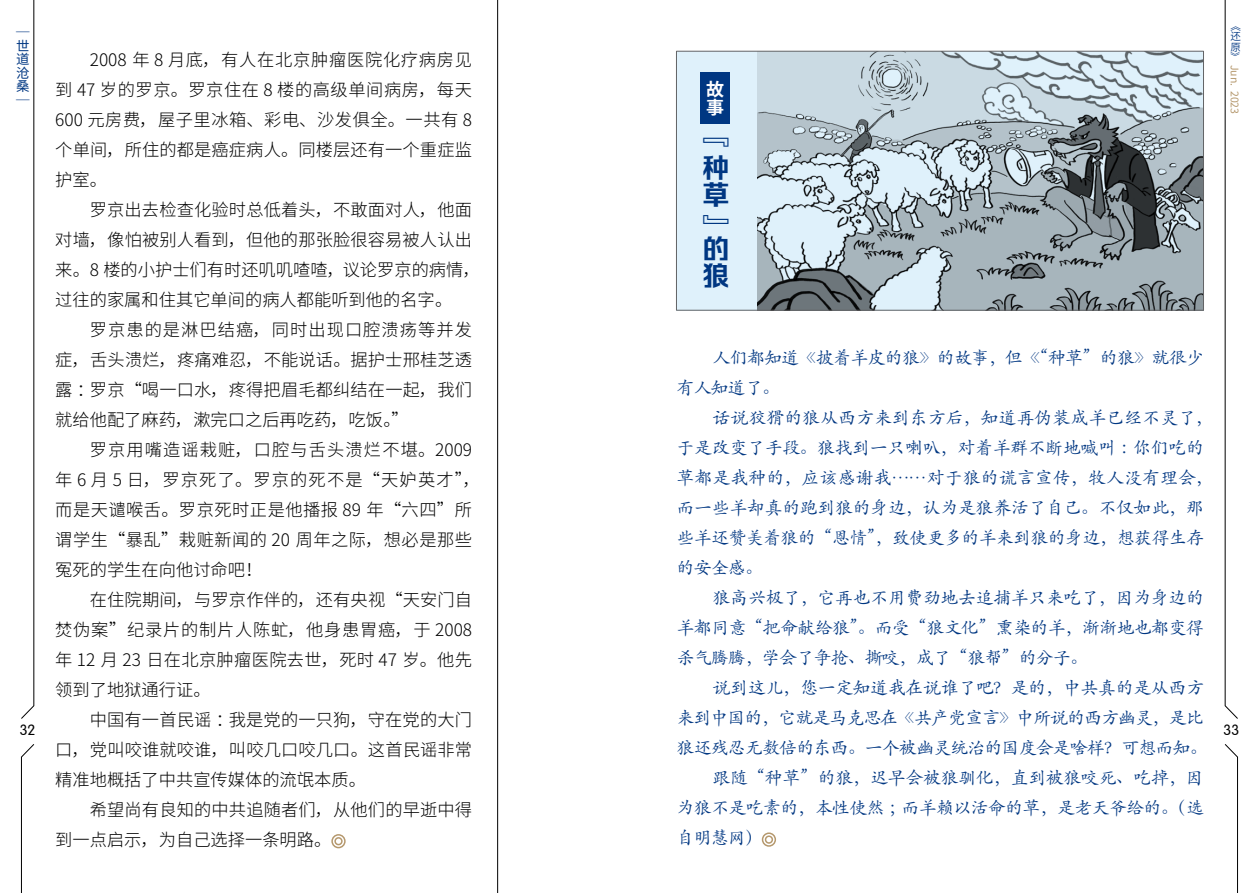
<style>
.page{position:relative;width:1259px;height:893px;background:#fff}
.page>*{position:absolute;margin:0;border:0;box-sizing:border-box;transform-origin:0 0}
.t1{font:27px/27px "FZRUIZH CUJW GB1 0";color:#003782;text-align:justify}
.t2{font:18px/30px "ST Kaiti";letter-spacing:-.04em;color:#003782}
.t3{font:18px/30px "ST Kaiti";letter-spacing:-.02em;color:#003782}
.t4{font:700 18px/18px "Source Han Sans CN";color:#fff}
.t5{font:300 17.25px/30px "Source Han Sans CN";letter-spacing:.01em;color:#000;text-align:justify}
.t6{font:300 17.25px/30px "Source Han Sans CN";letter-spacing:.03em;color:#000}
.t7{font:300 17.25px "Source Han Sans CN";letter-spacing:.04em;color:#000}
.t8{font:14.7px "FZY3 JW GB1 0";color:#000}
.t9{font:13.5px/13.5px "Source Han Sans CN";color:#003782;text-align:justify}
.t10{font:10.5px "Source Han Sans CN";color:#b5986d}
.t11{font:10.5px/10.4px "Source Han Sans CN";color:#003782;text-align:justify}
.t12{font:9.45px "Source Han Sans CN";color:#003782}
</style>
<div class="page">
<svg style="left:21px;top:0;width:13px;height:719px"></svg>
<svg style="left:21px;top:744px;width:13px;height:149px"></svg>
<svg style="left:1224px;top:0;width:14px;height:719px"></svg>
<svg style="left:1224px;top:744px;width:14px;height:149px"></svg>
<div style="left:676px;top:51px;width:527px;height:259px;background:#dff1fb"></div>
<img style="left:757px;top:53px;width:444px;height:255px">
<div style="left:676px;top:51px;width:527px;height:259px;border:1px solid #636466"></div>
<div style="left:331px;top:834px;width:15px;height:14px;border:1px solid #b5986d;border-radius:50%"></div>
<div style="left:334px;top:837px;width:9px;height:8px;border:1px solid #b5986d;border-radius:50%"></div>
<hr style="left:497px;top:0;width:1px;height:893px;background:#000">
<div style="left:762px;top:832px;width:14px;height:15px;border:1px solid #b5986d;border-radius:50%"></div>
<div style="left:765px;top:835px;width:8px;height:9px;border:1px solid #b5986d;border-radius:50%"></div>
<div style="left:699px;top:72px;width:30px;height:51px;background:#003782"></div>
<p class="t11" style="left:1230px;top:21px;width:12px">《还原</p>
<p class="t12" style="left:1230px;top:51px;width:11px">》</p>
<p class="t9" style="left:16px;top:26px;width:15px">｜世道沧桑｜</p>
<p class="t7" style="left:90px;top:50px;width:384px">2008 年 8 月底，有人在北京肿瘤医院化疗病房见</p>
<p class="t10" style="left:1240px;top:65px;width:51px;rotate:90deg">Jun. 2023</p>
<p class="t4" style="left:706px;top:80px;width:19px">故事</p>
<h1 class="t1" style="left:702px;top:129px;width:28px">『种草』的狼</h1>
<p class="t5" style="left:55px;top:75px;width:418px">到 47 岁的罗京。罗京住在 8 楼的高级单间病房，每天600 元房费，屋子里冰箱、彩电、沙发俱全。一共有 8个单间，所住的都是癌症病人。同楼层还有一个重症监护室。</p>
<p class="t5" style="left:55px;top:195px;width:426px;text-align:left;text-indent:34px">罗京出去检查化验时总低着头，不敢面对人，他面对墙，像怕被别人看到，但他的那张脸很容易被人认出来。8 楼的小护士们有时还叽叽喳喳，议论罗京的病情，过往的家属和住其它单间的病人都能听到他的名字。</p>
<p class="t5" style="left:55px;top:315px;width:418px;text-indent:34px">罗京患的是淋巴结癌，同时出现口腔溃疡等并发症，舌头溃烂，疼痛难忍，不能说话。据护士邢桂芝透露：罗京“喝一口水，疼得把眉毛都纠结在一起，我们就给他配了麻药，漱完口之后再吃药，吃饭。”</p>
<p class="t6" style="left:55px;top:435px;width:426px;text-indent:34px">罗京用嘴造谣栽赃，口腔与舌头溃烂不堪。2009年 6 月 5 日，罗京死了。罗京的死不是“天妒英才”，而是天谴喉舌。罗京死时正是他播报 89 年“六四”所谓学生“暴乱”栽赃新闻的 20 周年之际，想必是那些冤死的学生在向他讨命吧！</p>
<p class="t5" style="left:55px;top:585px;width:418px;text-indent:34px">在住院期间，与罗京作伴的，还有央视“天安门自焚伪案”纪录片的制片人陈虻，他身患胃癌，于 2008年 12 月 23 日在北京肿瘤医院去世，死时 47 岁。他先领到了地狱通行证。</p>
<p class="t5" style="left:55px;top:705px;width:418px;text-indent:34px">中国有一首民谣：我是党的一只狗，守在党的大门口，党叫咬谁就咬谁，叫咬几口咬几口。这首民谣非常精准地概括了中共宣传媒体的流氓本质。</p>
<p class="t5" style="left:55px;top:795px;width:418px;text-indent:34px">希望尚有良知的中共追随者们，从他们的早逝中得到一点启示，为自己选择一条明路。</p>
<p class="t2" style="left:676px;top:342px;width:529px;text-indent:36px">人们都知道《披着羊皮的狼》的故事，但《“种草”的狼》就很少有人知道了。</p>
<p class="t3" style="left:676px;top:402px;width:538px;text-indent:36px">话说狡猾的狼从西方来到东方后，知道再伪装成羊已经不灵了，于是改变了手段。狼找到一只喇叭，对着羊群不断地喊叫：你们吃的草都是我种的，应该感谢我……对于狼的谎言宣传，牧人没有理会，而一些羊却真的跑到狼的身边，认为是狼养活了自己。不仅如此，那些羊还赞美着狼的“恩情”，致使更多的羊来到狼的身边，想获得生存的安全感。</p>
<p class="t2" style="left:676px;top:582px;width:529px;text-align:justify;text-indent:36px">狼高兴极了，它再也不用费劲地去追捕羊只来吃了，因为身边的羊都同意“把命献给狼”。而受“狼文化”熏染的羊，渐渐地也都变得杀气腾腾，学会了争抢、撕咬，成了“狼帮”的分子。</p>
<p class="t2" style="left:712px;top:672px;width:493px">说到这儿，您一定知道我在说谁了吧？是的，中共真的是从西方</p>
<p class="t2" style="left:676px;top:702px;width:529px">来到中国的，它就是马克思在《共产党宣言》中所说的西方幽灵，是比</p>
<p class="t2" style="left:676px;top:732px;width:533px">狼还残忍无数倍的东西。一个被幽灵统治的国度会是啥样？可想而知。</p>
<p class="t3" style="left:712px;top:762px;width:493px">跟随“种草”的狼，迟早会被狼驯化，直到被狼咬死、吃掉，因</p>
<p class="t2" style="left:676px;top:792px;width:529px">为狼不是吃素的，本性使然；而羊赖以活命的草，是老天爷给的。（选</p>
<p class="t2" style="left:676px;top:822px;width:88px">自明慧网）</p>
<p class="t8" style="left:20px;top:722px;width:17px">32</p>
<p class="t8" style="left:1223px;top:722px;width:17px">33</p>
</div>
